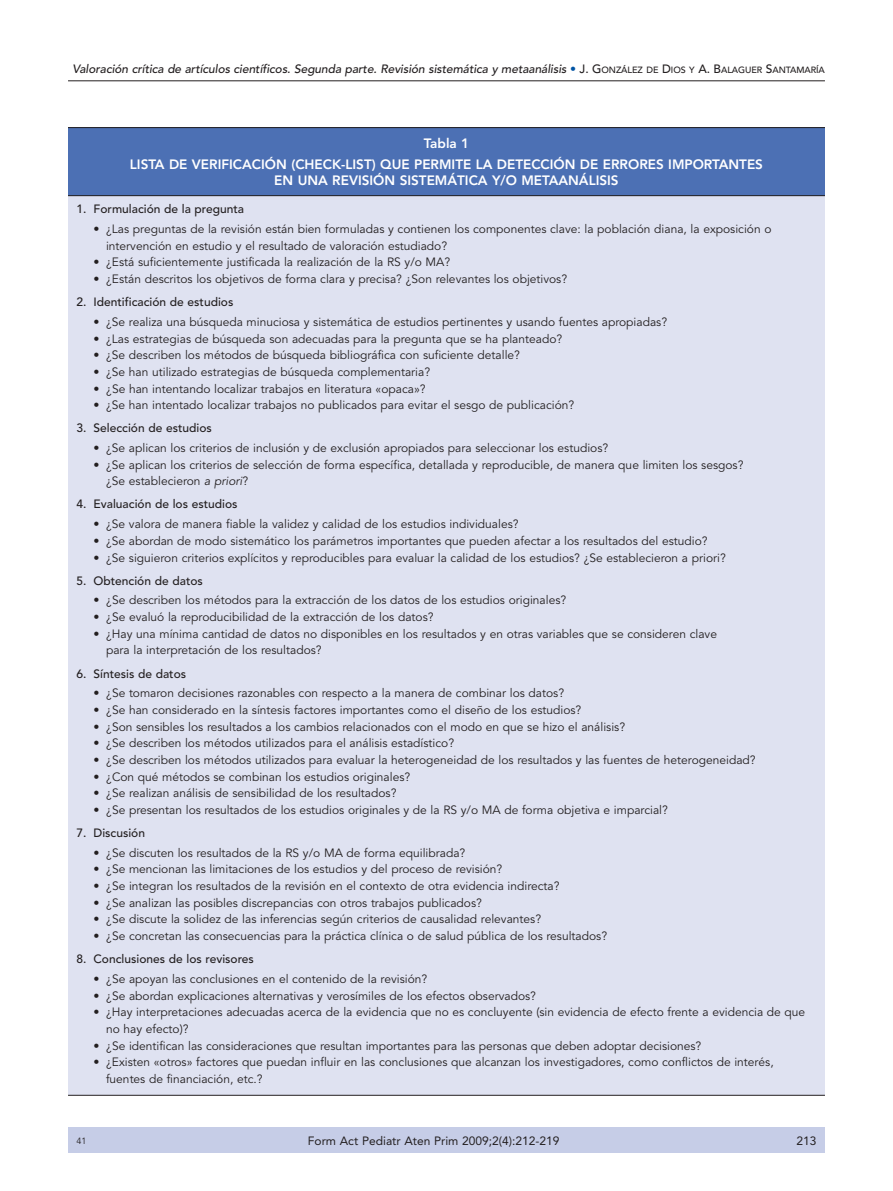
<style>
.page{position:relative;width:893px;height:1191px;background:#fff}
.page>*{position:absolute;margin:0;border:0;box-sizing:border-box;transform-origin:0 0}
.t1{font:800 13.5px/20.7px "Avenir";color:#fff;text-align:center}
.t2{font:12px/16.6px "Avenir";color:#231f20}
.t3{font:500 12px "Avenir";color:#231f20}
.t4{font:12px "Avenir";color:#231f20}
.t5{font:9px "Avenir";color:#231f20}
.s1{color:#0054a4}
.s2{font-size:9px}
</style>
<div class="page">
<div style="left:68px;top:1127px;width:757px;height:25px;background:#c6cde7"></div>
<hr style="left:68px;top:80px;width:757px;height:1px;background:#231f20">
<div style="left:68px;top:196px;width:757px;height:899px;background:#dfe2f1"></div>
<div style="left:68px;top:128px;width:757px;height:68px;background:#4c70b4"></div>
<hr style="left:68px;top:127px;width:757px;height:1px;background:#231f20">
<hr style="left:68px;top:195px;width:757px;height:1px;background:#231f20">
<hr style="left:68px;top:1095px;width:757px;height:1px;background:#231f20">
<p class="t3" style="left:73px;top:64px;width:754px">Valoración crítica de artículos científicos. Segunda parte. Revisión sistemática y metaanálisis <span class="s1">•</span> J. G<span class="s2">ONZÁLEZ DE</span> D<span class="s2">IOS Y</span> A. B<span class="s2">ALAGUER</span> S<span class="s2">ANTAMARÍA</span></p>
<p class="t1" style="left:130px;top:134px;width:635px">Tabla 1<br>LISTA DE VERIFICACIÓN (CHECK-LIST) QUE PERMITE LA DETECCIÓN DE ERRORES IMPORTANTES</p>
<p class="t1" style="left:274px;top:171px;width:346px">EN UNA REVISIÓN SISTEMÁTICA Y/O METAANÁLISIS</p>
<p class="t3" style="left:77px;top:204px;width:169px">1. Formulación de la pregunta</p>
<p class="t2" style="left:106px;top:222px;width:667px;text-indent:-13px">• ¿Las preguntas de la revisión están bien formuladas y contienen los componentes clave: la población diana, la exposición o intervención en estudio y el resultado de valoración estudiado?</p>
<p class="t2" style="left:94px;top:255px;width:358px">• ¿Está suficientemente justificada la realización de la RS y/o MA?</p>
<p class="t2" style="left:94px;top:272px;width:475px">• ¿Están descritos los objetivos de forma clara y precisa? ¿Son relevantes los objetivos?</p>
<p class="t3" style="left:77px;top:297px;width:158px">2. Identificación de estudios</p>
<p class="t2" style="left:94px;top:315px;width:575px">• ¿Se realiza una búsqueda minuciosa y sistemática de estudios pertinentes y usando fuentes apropiadas?</p>
<p class="t2" style="left:94px;top:331px;width:470px">• ¿Las estrategias de búsqueda son adecuadas para la pregunta que se ha planteado?</p>
<p class="t2" style="left:94px;top:348px;width:428px">• ¿Se describen los métodos de búsqueda bibliográfica con suficiente detalle?</p>
<p class="t2" style="left:94px;top:365px;width:338px">• ¿Se han utilizado estrategias de búsqueda complementaria?</p>
<p class="t2" style="left:94px;top:381px;width:334px">• ¿Se han intentando localizar trabajos en literatura «opaca»?</p>
<p class="t2" style="left:94px;top:398px;width:482px">• ¿Se han intentado localizar trabajos no publicados para evitar el sesgo de publicación?</p>
<p class="t3" style="left:77px;top:423px;width:137px">3. Selección de estudios</p>
<p class="t2" style="left:94px;top:441px;width:516px">• ¿Se aplican los criterios de inclusión y de exclusión apropiados para seleccionar los estudios?</p>
<p class="t2" style="left:106px;top:457px;width:639px;text-indent:-13px">• ¿Se aplican los criterios de selección de forma específica, detallada y reproducible, de manera que limiten los sesgos? ¿Se establecieron a priori?</p>
<p class="t3" style="left:77px;top:499px;width:162px">4. Evaluación de los estudios</p>
<p class="t2" style="left:94px;top:517px;width:426px">• ¿Se valora de manera fiable la validez y calidad de los estudios individuales?</p>
<p class="t2" style="left:94px;top:534px;width:616px">• ¿Se abordan de modo sistemático los parámetros importantes que pueden afectar a los resultados del estudio?</p>
<p class="t2" style="left:94px;top:550px;width:634px">• ¿Se siguieron criterios explícitos y reproducibles para evaluar la calidad de los estudios? ¿Se establecieron a priori?</p>
<p class="t3" style="left:77px;top:575px;width:128px">5. Obtención de datos</p>
<p class="t2" style="left:94px;top:593px;width:474px">• ¿Se describen los métodos para la extracción de los datos de los estudios originales?</p>
<p class="t2" style="left:94px;top:610px;width:342px">• ¿Se evaluó la reproducibilidad de la extracción de los datos?</p>
<p class="t2" style="left:106px;top:626px;width:612px;text-indent:-13px">• ¿Hay una mínima cantidad de datos no disponibles en los resultados y en otras variables que se consideren clave para la interpretación de los resultados?</p>
<p class="t3" style="left:77px;top:668px;width:111px">6. Síntesis de datos</p>
<p class="t2" style="left:94px;top:686px;width:472px">• ¿Se tomaron decisiones razonables con respecto a la manera de combinar los datos?</p>
<p class="t2" style="left:94px;top:703px;width:489px">• ¿Se han considerado en la síntesis factores importantes como el diseño de los estudios?</p>
<p class="t2" style="left:94px;top:719px;width:533px">• ¿Son sensibles los resultados a los cambios relacionados con el modo en que se hizo el análisis?</p>
<p class="t2" style="left:94px;top:736px;width:362px">• ¿Se describen los métodos utilizados para el análisis estadístico?</p>
<p class="t2" style="left:94px;top:753px;width:664px">• ¿Se describen los métodos utilizados para evaluar la heterogeneidad de los resultados y las fuentes de heterogeneidad?</p>
<p class="t2" style="left:94px;top:769px;width:318px">• ¿Con qué métodos se combinan los estudios originales?</p>
<p class="t2" style="left:94px;top:786px;width:304px">• ¿Se realizan análisis de sensibilidad de los resultados?</p>
<p class="t2" style="left:94px;top:803px;width:576px">• ¿Se presentan los resultados de los estudios originales y de la RS y/o MA de forma objetiva e imparcial?</p>
<p class="t3" style="left:77px;top:828px;width:70px">7. Discusión</p>
<p class="t2" style="left:94px;top:845px;width:373px">• ¿Se discuten los resultados de la RS y/o MA de forma equilibrada?</p>
<p class="t2" style="left:94px;top:862px;width:410px">• ¿Se mencionan las limitaciones de los estudios y del proceso de revisión?</p>
<p class="t2" style="left:94px;top:879px;width:468px">• ¿Se integran los resultados de la revisión en el contexto de otra evidencia indirecta?</p>
<p class="t2" style="left:94px;top:895px;width:390px">• ¿Se analizan las posibles discrepancias con otros trabajos publicados?</p>
<p class="t2" style="left:94px;top:912px;width:449px">• ¿Se discute la solidez de las inferencias según criterios de causalidad relevantes?</p>
<p class="t2" style="left:94px;top:929px;width:515px">• ¿Se concretan las consecuencias para la práctica clínica o de salud pública de los resultados?</p>
<p class="t3" style="left:77px;top:954px;width:179px">8. Conclusiones de los revisores</p>
<p class="t2" style="left:94px;top:971px;width:335px">• ¿Se apoyan las conclusiones en el contenido de la revisión?</p>
<p class="t2" style="left:94px;top:988px;width:444px">• ¿Se abordan explicaciones alternativas y verosímiles de los efectos observados?</p>
<p class="t2" style="left:106px;top:1005px;width:701px;text-indent:-13px">• ¿Hay interpretaciones adecuadas acerca de la evidencia que no es concluyente (sin evidencia de efecto frente a evidencia de que no hay efecto)?</p>
<p class="t2" style="left:94px;top:1038px;width:609px">• ¿Se identifican las consideraciones que resultan importantes para las personas que deben adoptar decisiones?</p>
<p class="t2" style="left:106px;top:1055px;width:669px;text-indent:-13px">• ¿Existen «otros» factores que puedan influir en las conclusiones que alcanzan los investigadores, como conflictos de interés, fuentes de financiación, etc.?</p>
<p class="t5" style="left:77px;top:1137px;width:12px">41</p>
<p class="t4" style="left:308px;top:1135px;width:253px">Form Act Pediatr Aten Prim 2009;2(4):212-219</p>
<p class="t4" style="left:796px;top:1135px;width:22px">213</p>
</div>
